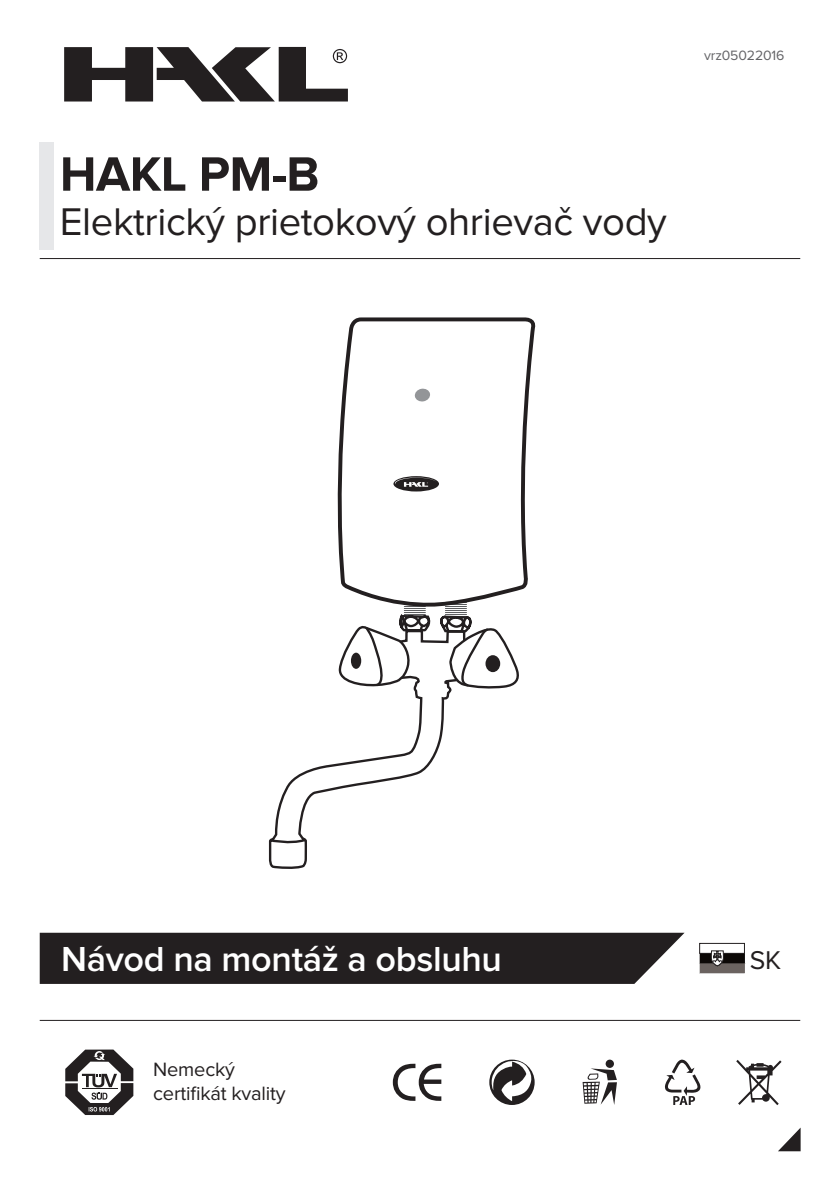
<style>
.page{position:relative;width:840px;height:1191px;background:#fff}
.page>*{position:absolute;margin:0;border:0;box-sizing:border-box;transform-origin:0 0}
.t1{font:700 50px "Proxima Nova";letter-spacing:-.01em;color:#231f20}
.t2{font:40px "Proxima Nova";letter-spacing:-.01em;color:#231f20}
.t3{font:600 36px "Proxima Nova";letter-spacing:-.01em;color:#fff}
.t4{font:26.6px "Proxima Nova";color:#231f20}
.t5{font:20px/24px "Proxima Nova";letter-spacing:-.01em;color:#231f20}
.t6{font:14px "Proxima Nova";letter-spacing:-.01em;color:#636366}
</style>
<div class="page">
<svg style="left:40px;top:932px;width:644px;height:52px;background:#2e2a2b"></svg>
<svg style="left:64px;top:47px;width:284px;height:54px"></svg>
<hr style="left:40px;top:258px;width:759px;height:1px;background:#231f20">
<div style="left:40px;top:142px;width:14px;height:107px;background:#e6e7e9"></div>
<svg style="left:337px;top:317px;width:197px;height:282px"></svg>
<svg style="left:414px;top:388px;width:16px;height:14px"></svg>
<div style="left:393px;top:476px;width:46px;height:15px;background:#231f20;border-radius:50%"></div>
<svg style="left:394px;top:477px;width:42px;height:10px"></svg>
<svg style="left:268px;top:690px;width:184px;height:179px"></svg>
<svg style="left:338px;top:599px;width:181px;height:91px"></svg>
<svg style="left:736px;top:1060px;width:45px;height:45px"></svg>
<div style="left:699px;top:943px;width:45px;height:10px;border:1px solid #231f20"></div>
<svg style="left:699px;top:950px;width:45px;height:23px"></svg>
<svg style="left:392px;top:1063px;width:49px;height:37px"></svg>
<svg style="left:489px;top:1059px;width:45px;height:46px"></svg>
<div style="left:605px;top:1059px;width:8px;height:9px;background:#231f20;border-radius:50%"></div>
<svg style="left:582px;top:1068px;width:34px;height:37px"></svg>
<svg style="left:665px;top:1059px;width:35px;height:46px"></svg>
<svg style="left:65px;top:1049px;width:68px;height:66px"></svg>
<hr style="left:40px;top:1020px;width:759px;height:1px;background:#231f20">
<svg style="left:778px;top:1128px;width:22px;height:23px"></svg>
<p class="t6" style="left:703px;top:49px;width:82px">vrz05022016</p>
<p class="t1" style="left:60px;top:151px;width:261px">HAKL PM-B</p>
<p class="t2" style="left:60px;top:203px;width:608px">Elektrický prietokový ohrievač vody</p>
<p class="t3" style="left:61px;top:942px;width:442px">Návod na montáž a obsluhu</p>
<p class="t4" style="left:749px;top:947px;width:33px">SK</p>
<p class="t5" style="left:153px;top:1058px;width:134px">Nemecký certifikát kvality</p>
</div>
